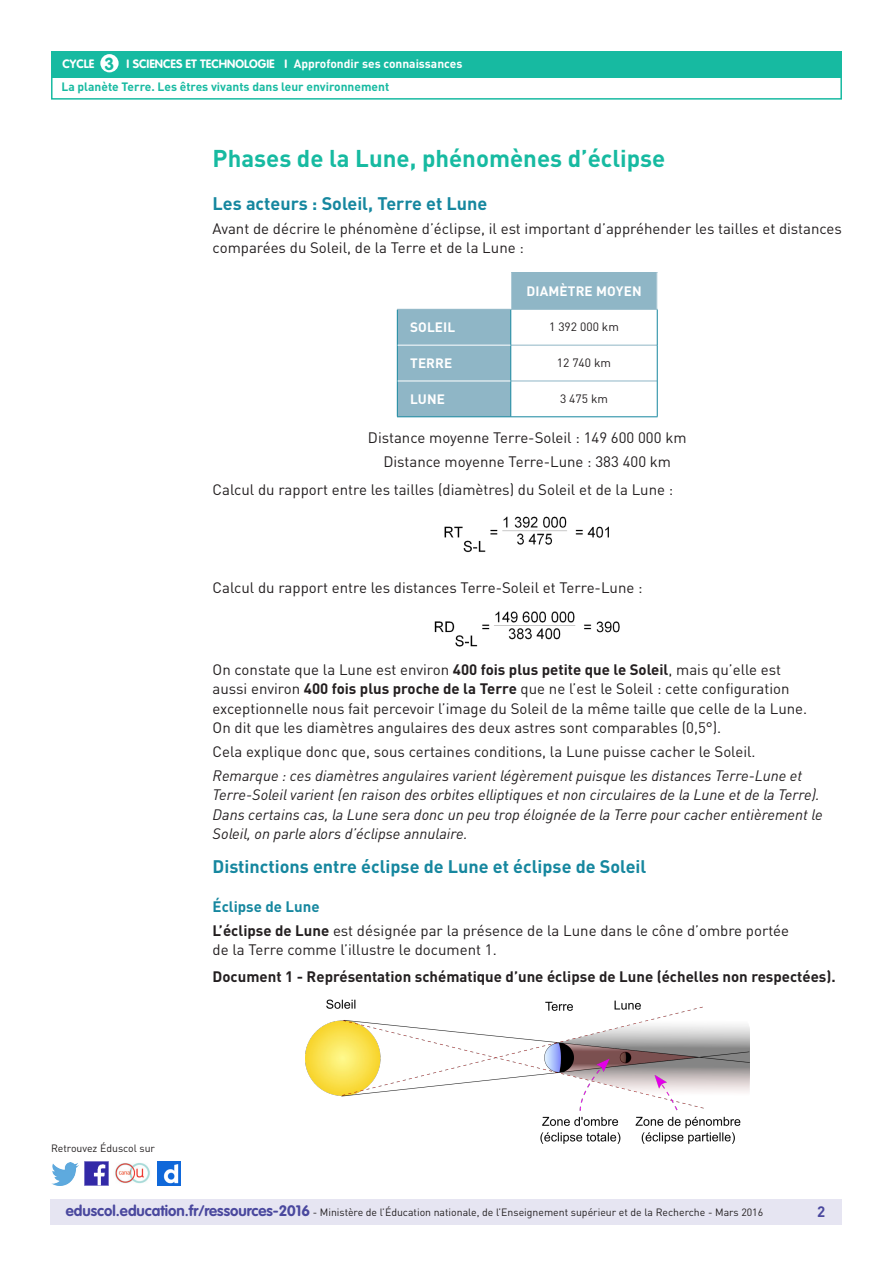
<style>
.page{position:relative;width:893px;height:1263px;background:#fff}
.page>*{position:absolute;margin:0;border:0;box-sizing:border-box;transform-origin:0 0}
._03_Titre_de_niveau{font:700 24px "DIN Pro";color:#17baa1}
._04_Titre_de_niveau{font:700 18px "DIN Pro";color:#16879f}
.t1{font:700 17.25px "VAG Rounded Std";color:#17baa1}
._06_Texte_courant{font:15px/19.5px "DIN Pro";color:#231f20}
._06_Texte_courant-2{font:italic 15px/19.5px "DIN Pro";color:#231f20}
._06_Texte_courant-3{font:700 15px "DIN Pro";color:#231f20}
._05_Titre_de_niveau{font:700 15px "DIN Pro";color:#16879f}
.t2{font:700 15px "DIN Pro";color:#4a489e}
.Titre_têtière_tablea{font:700 13.5px "DIN Pro";letter-spacing:.01em;color:#fff}
.t3{font:700 12px "DIN Pro";color:#17baa1}
.t4{font:700 12px "VAG Rounded Std";color:#fff}
.t5{font:700 12px "DIN Pro";color:#fff}
.Texte_courant_tablea{font:12px "DIN Pro";color:#231f20}
.t6{font:10.5px "DIN Pro";color:#231f20}
.s1{font-weight:700}
.s2{font-family:"VAG Rounded Std";font-weight:700;font-size:15px;color:#4a489e}
</style>
<div class="page">
<div style="left:50px;top:1199px;width:791px;height:26px;background:#e6e5f2"></div>
<div style="left:51px;top:51px;width:791px;height:27px;background:#17baa1"></div>
<div style="left:100px;top:54px;width:19px;height:18px;background:#fff;border-radius:50%"></div>
<div style="left:51px;top:75px;width:791px;height:25px;border:2px solid #17baa1"></div>
<img style="left:85px;top:1162px;width:23px;height:23px">
<img style="left:51px;top:1163px;width:28px;height:22px">
<img style="left:158px;top:1162px;width:22px;height:23px">
<img style="left:115px;top:1163px;width:35px;height:21px">
<div style="left:511px;top:272px;width:146px;height:37px;background:#8fb6c6"></div>
<div style="left:398px;top:310px;width:112px;height:106px;background:#8fb6c6"></div>
<hr style="left:511px;top:309px;width:146px;height:1px;background:#8fb6c6">
<hr style="left:511px;top:345px;width:146px;height:1px;background:#8fb6c6">
<hr style="left:511px;top:381px;width:146px;height:1px;background:#8fb6c6">
<hr style="left:657px;top:310px;width:1px;height:35px;background:#16879f">
<hr style="left:397px;top:345px;width:1px;height:36px;background:#16879f">
<hr style="left:510px;top:345px;width:1px;height:36px;background:#16879f">
<hr style="left:657px;top:345px;width:1px;height:36px;background:#16879f">
<hr style="left:397px;top:381px;width:1px;height:35px;background:#16879f">
<hr style="left:510px;top:381px;width:1px;height:35px;background:#16879f">
<hr style="left:657px;top:381px;width:1px;height:35px;background:#16879f">
<hr style="left:397px;top:416px;width:114px;height:1px;background:#16879f">
<hr style="left:511px;top:416px;width:146px;height:1px;background:#16879f">
<hr style="left:397px;top:310px;width:1px;height:35px;background:#16879f">
<hr style="left:510px;top:310px;width:1px;height:35px;background:#16879f">
<hr style="left:397px;top:309px;width:114px;height:1px;background:#8fb6c6">
<hr style="left:398px;top:345px;width:112px;height:1px;background:#fff">
<hr style="left:398px;top:381px;width:112px;height:1px;background:#fff">
<img style="left:444px;top:516px;width:165px;height:37px">
<img style="left:434px;top:611px;width:186px;height:36px">
<img style="left:305px;top:999px;width:444px;height:145px">
<p class="t1" style="left:105px;top:53px;width:11px">3</p>
<p class="t5" style="left:294px;top:55px;width:170px">Approfondir ses connaissances</p>
<p class="t3" style="left:61px;top:79px;width:329px">La planète Terre. Les êtres vivants dans leur environnement</p>
<p class="t4" style="left:63px;top:57px;width:33px">CYCLE</p>
<p class="t4" style="left:127px;top:57px;width:162px">I SCIENCES ET TECHNOLOGIE I</p>
<p class="_03_Titre_de_niveau" style="left:213px;top:142px;width:454px">Phases de la Lune, phénomènes d’éclipse</p>
<p class="_04_Titre_de_niveau" style="left:213px;top:191px;width:276px">Les acteurs : Soleil, Terre et Lune</p>
<p class="_06_Texte_courant" style="left:213px;top:218px;width:631px">Avant de décrire le phénomène d’éclipse, il est important d’appréhender les tailles et distances comparées du Soleil, de la Terre et de la Lune :</p>
<p class="Titre_têtière_tablea" style="left:526px;top:282px;width:117px">DIAMÈTRE MOYEN</p>
<p class="Titre_têtière_tablea" style="left:410px;top:318px;width:47px">SOLEIL</p>
<p class="Texte_courant_tablea" style="left:549px;top:319px;width:71px">1 392 000 km</p>
<p class="Titre_têtière_tablea" style="left:410px;top:354px;width:44px">TERRE</p>
<p class="Texte_courant_tablea" style="left:557px;top:355px;width:56px">12 740 km</p>
<p class="Titre_têtière_tablea" style="left:410px;top:390px;width:36px">LUNE</p>
<p class="Texte_courant_tablea" style="left:560px;top:390px;width:50px">3 475 km</p>
<p class="_06_Texte_courant" style="left:368px;top:428px;width:320px">Distance moyenne Terre-Soleil : 149 600 000 km</p>
<p class="_06_Texte_courant" style="left:383px;top:451px;width:289px">Distance moyenne Terre-Lune : 383 400 km</p>
<p class="_06_Texte_courant" style="left:213px;top:479px;width:462px">Calcul du rapport entre les tailles (diamètres) du Soleil et de la Lune :</p>
<p class="_06_Texte_courant" style="left:213px;top:577px;width:431px">Calcul du rapport entre les distances Terre-Soleil et Terre-Lune :</p>
<p class="_06_Texte_courant" style="left:213px;top:659px;width:596px">On constate que la Lune est environ <span class="s1">400 fois plus petite que le Soleil</span>, mais qu’elle est aussi environ <span class="s1">400 fois plus proche de la Terre</span> que ne l’est le Soleil : cette configuration exceptionnelle nous fait percevoir l’image du Soleil de la même taille que celle de la Lune.<br>On dit que les diamètres angulaires des deux astres sont comparables (0,5°).</p>
<p class="_06_Texte_courant" style="left:213px;top:741px;width:544px">Cela explique donc que, sous certaines conditions, la Lune puisse cacher le Soleil.</p>
<p class="_06_Texte_courant-2" style="left:213px;top:765px;width:611px">Remarque : ces diamètres angulaires varient légèrement puisque les distances Terre-Lune et Terre-Soleil varient (en raison des orbites elliptiques et non circulaires de la Lune et de la Terre).<br>Dans certains cas, la Lune sera donc un peu trop éloignée de la Terre pour cacher entièrement le Soleil, on parle alors d’éclipse annulaire.</p>
<p class="_04_Titre_de_niveau" style="left:213px;top:854px;width:435px">Distinctions entre éclipse de Lune et éclipse de Soleil</p>
<p class="_05_Titre_de_niveau" style="left:213px;top:896px;width:109px">Éclipse de Lune</p>
<p class="_06_Texte_courant" style="left:213px;top:920px;width:578px"><span class="s1">L’éclipse de Lune</span> est désignée par la présence de la Lune dans le cône d’ombre portée de la Terre comme l’illustre le document 1.</p>
<p class="_06_Texte_courant-3" style="left:213px;top:966px;width:625px">Document 1 - Représentation schématique d’une éclipse de Lune (échelles non respectées).</p>
<p class="t6" style="left:51px;top:1141px;width:106px">Retrouvez Éduscol sur</p>
<p class="t6" style="left:66px;top:1205px;width:699px"><span class="s2">eduscol.education.fr/ressources-2016</span> - Ministère de l’Éducation nationale, de l’Enseignement supérieur et de la Recherche - Mars 2016</p>
<p class="t2" style="left:817px;top:1201px;width:10px">2</p>
</div>
